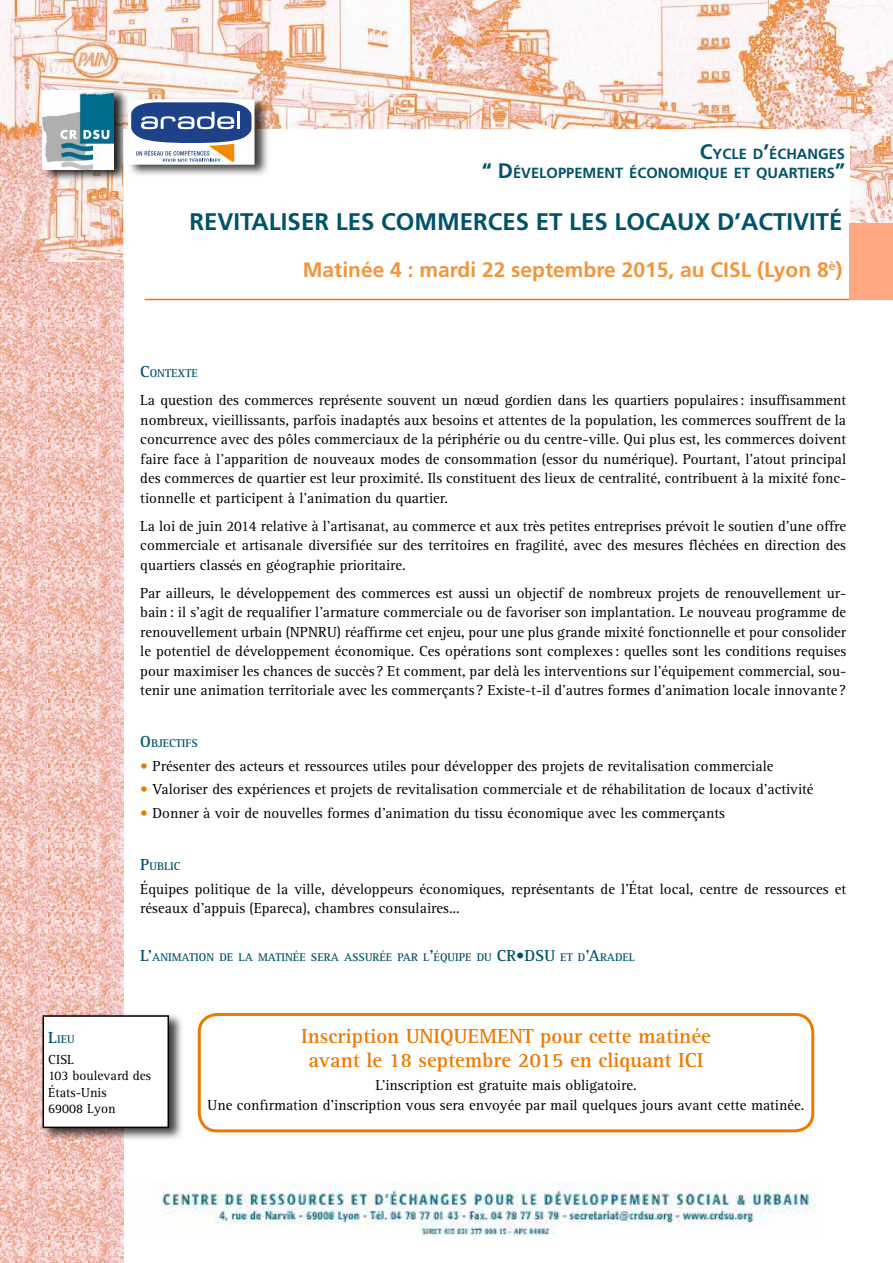
<style>
.page{position:relative;width:893px;height:1263px;background:#fff}
.page>*{position:absolute;margin:0;border:0;box-sizing:border-box;transform-origin:0 0}
.t1{font:700 24px "Frutiger";color:#00536a}
.t2{font:700 21px "Rotis Serif";color:#ec7900}
.t3{font:700 21px "Frutiger";color:#f1953e}
.t4{font:15px/19.5px "Rotis Serif";color:#000;text-align:justify}
.t5{font:700 14.7px "Frutiger";color:#00536a}
.t6{font:13.5px/16.5px "Rotis Serif";color:#000}
.t7{font:700 11.55px "Rotis Serif";color:#00536a}
.s1{font-size:21px}
.s2{font-size:16.5px}
.s3{color:#ec7900}
</style>
<div class="page">
<img style="left:0;top:0;width:893px;height:262px">
<div style="left:41px;top:87px;width:88px;height:95px;background:#000;opacity:.86"></div>
<img style="left:43px;top:90px;width:71px;height:79px">
<div style="left:127px;top:133px;width:719px;height:225px;background:#fff"></div>
<hr style="left:145px;top:299px;width:705px;height:1px;background:#ec7900">
<div style="left:127px;top:96px;width:143px;height:81px;background:#000;opacity:.75"></div>
<svg style="left:132px;top:103px;width:118px;height:58px"></svg>
<div style="left:128px;top:99px;width:126px;height:66px;border:3px solid #fff"></div>
<img style="left:153px;top:1182px;width:662px;height:55px">
<div style="left:198px;top:1013px;width:616px;height:119px;border:3px solid #ec7900;border-radius:18px"></div>
<img style="left:0;top:262px;width:49px;height:541px">
<img style="left:0;top:803px;width:49px;height:128px">
<img style="left:0;top:931px;width:49px;height:321px">
<img style="left:0;top:1252px;width:49px;height:11px">
<img style="left:49px;top:262px;width:24px;height:541px">
<img style="left:49px;top:803px;width:24px;height:128px">
<img style="left:49px;top:931px;width:24px;height:321px">
<img style="left:49px;top:1252px;width:24px;height:11px">
<img style="left:73px;top:262px;width:50px;height:541px">
<img style="left:73px;top:803px;width:50px;height:128px">
<img style="left:73px;top:931px;width:50px;height:321px">
<img style="left:73px;top:1252px;width:50px;height:11px">
<div style="left:850px;top:223px;width:43px;height:77px;background:#ffa782"></div>
<div style="left:41px;top:1012px;width:143px;height:129px;background:#000;opacity:.75"></div>
<div style="left:43px;top:1016px;width:125px;height:111px;background:#fff"></div>
<div style="left:43px;top:1015px;width:126px;height:113px;border:2px solid #000"></div>
<p class="t5" style="left:700px;top:145px;width:147px"><span class="s1">C</span>YCLE D<span class="s1">’</span>ÉCHANGES</p>
<p class="t5" style="left:482px;top:164px;width:365px"><span class="s1">“ D</span>ÉVELOPPEMENT ÉCONOMIQUE ET QUARTIERS<span class="s1">”</span></p>
<p class="t1" style="left:190px;top:207px;width:654px">REVITALISER LES COMMERCES ET LES LOCAUX D’ACTIVITÉ</p>
<p class="t3" style="left:303px;top:258px;width:541px">Matinée 4 : mardi 22 septembre 2015, au CISL (Lyon 8<sup>è</sup>)</p>
<p class="t7" style="left:140px;top:366px;width:59px"><span class="s2">C</span>ONTEXTE</p>
<p class="t4" style="left:140px;top:391px;width:707px">La question des commerces représente souvent un nœud gordien dans les quartiers populaires: insuffisamment nombreux, vieillissants, parfois inadaptés aux besoins et attentes de la population, les commerces souffrent de la concurrence avec des pôles commerciaux de la périphérie ou du centre-ville. Qui plus est, les commerces doivent faire face à l’apparition de nouveaux modes de consommation (essor du numérique). Pourtant, l’atout principal des commerces de quartier est leur proximité. Ils constituent des lieux de centralité, contribuent à la mixité fonc&shy;tionnelle et participent à l’animation du quartier.</p>
<p class="t4" style="left:140px;top:516px;width:707px">La loi de juin 2014 relative à l’artisanat, au commerce et aux très petites entreprises prévoit le soutien d’une offre commerciale et artisanale diversifiée sur des territoires en fragilité, avec des mesures fléchées en direction des quartiers classés en géographie prioritaire.</p>
<p class="t4" style="left:140px;top:583px;width:707px">Par ailleurs, le développement des commerces est aussi un objectif de nombreux projets de renouvellement ur&shy;bain: il s’agit de requalifier l’armature commerciale ou de favoriser son implantation. Le nouveau programme de renouvellement urbain (NPNRU) réaffirme cet enjeu, pour une plus grande mixité fonctionnelle et pour consolider le potentiel de développement économique. Ces opérations sont complexes: quelles sont les conditions requises pour maximiser les chances de succès ? Et comment, par delà les interventions sur l’équipement commercial, sou&shy;tenir une animation territoriale avec les commerçants ? Existe-t-il d’autres formes d’animation locale innovante ?</p>
<p class="t7" style="left:140px;top:736px;width:59px"><span class="s2">O</span>BJECTIFS</p>
<p class="t4" style="left:140px;top:756px;width:635px"><span class="s3">•</span> Présenter des acteurs et ressources utiles pour développer des projets de revitalisation commerciale</p>
<p class="t4" style="left:140px;top:780px;width:675px"><span class="s3">•</span> Valoriser des expériences et projets de revitalisation commerciale et de réhabilitation de locaux d’activité</p>
<p class="t4" style="left:140px;top:804px;width:586px"><span class="s3">•</span> Donner à voir de nouvelles formes d’animation du tissu économique avec les commerçants</p>
<p class="t7" style="left:140px;top:859px;width:41px"><span class="s2">P</span>UBLIC</p>
<p class="t4" style="left:140px;top:879px;width:707px">Équipes politique de la ville, développeurs économiques, représentants de l’État local, centre de ressources et réseaux d’appuis (Epareca), chambres consulaires...</p>
<p class="t7" style="left:140px;top:950px;width:396px"><span class="s2">L’</span>ANIMATION DE LA MATINÉE SERA ASSURÉE PAR L <span class="s2">’</span>ÉQUIPE DU <span class="s2">CR•DSU</span></p>
<p class="t7" style="left:560px;top:950px;width:74px">ET D<span class="s2">’A</span>RADEL</p>
<p class="t7" style="left:48px;top:1032px;width:28px"><span class="s2">L</span>IEU</p>
<p class="t6" style="left:48px;top:1051px;width:27px">CISL</p>
<p class="t6" style="left:48px;top:1068px;width:104px">103 boulevard des<br>États-Unis</p>
<p class="t6" style="left:48px;top:1101px;width:69px">69008 Lyon</p>
<p class="t2" style="left:301px;top:1024px;width:411px">Inscription UNIQUEMENT pour cette matinée</p>
<p class="t2" style="left:308px;top:1047px;width:397px">avant le 18 septembre 2015 en cliquant ICI</p>
<p class="t4" style="left:375px;top:1076px;width:263px">L’inscription est gratuite mais obligatoire.</p>
<p class="t4" style="left:208px;top:1095px;width:598px">Une confirmation d’inscription vous sera envoyée par mail quelques jours avant cette matinée.</p>
</div>
